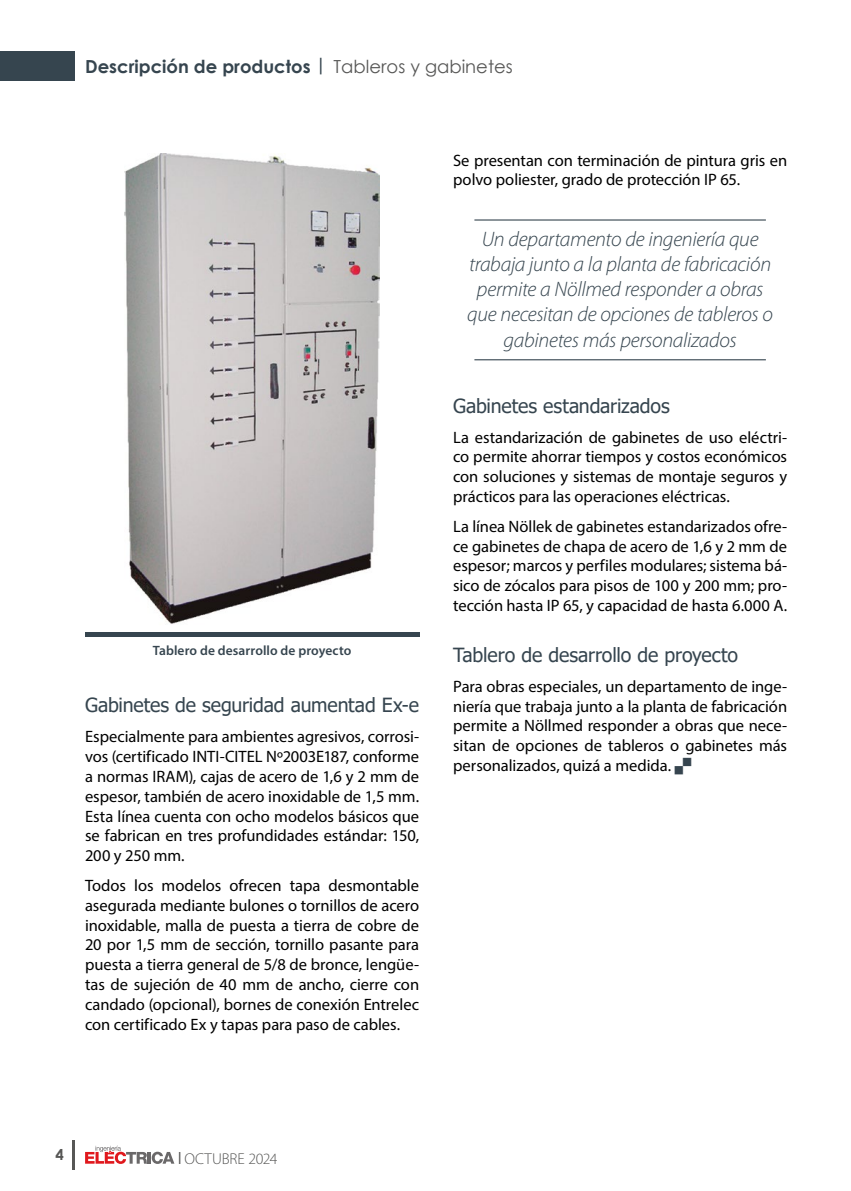
<style>
.page{position:relative;width:851px;height:1191px;background:#fff}
.page>*{position:absolute;margin:0;border:0;box-sizing:border-box;transform-origin:0 0}
.t1{font:italic 300 21px/25.2px "Myriad Pro";letter-spacing:-.015em;color:#36454f;text-align:center}
.t2{font:19.5px "Tahoma";letter-spacing:-.01em;color:#36454f}
.t3{font:700 18px "Century Gothic";color:#36454f}
.t4{font:16.5px/19.8px "Myriad Pro";letter-spacing:-.005em;color:#000;text-align:justify}
.t5{font:300 15.75px "Myriad Pro";letter-spacing:-.005em;color:#575756}
.t6{font:700 15px "Century Gothic";color:#575756}
.t7{font:600 13.5px "Myriad Pro";letter-spacing:.005em;color:#36454f}
.s1{font-weight:400;color:#575756}
</style>
<div class="page">
<hr style="left:72px;top:1140px;width:2px;height:29px;background:#575756">
<svg style="left:85px;top:1145px;width:89px;height:19px"></svg>
<div style="left:0;top:51px;width:74px;height:30px;background:#36454f"></div>
<img style="left:124px;top:153px;width:255px;height:471px">
<hr style="left:85px;top:632px;width:334px;height:4px;background:#36454f">
<hr style="left:474px;top:219px;width:291px;height:1px;background:#36454f">
<hr style="left:474px;top:359px;width:291px;height:1px;background:#36454f">
<p class="t3" style="left:85px;top:52px;width:429px">Descripción de productos | <span class="s1">Tableros y gabinetes</span></p>
<p class="t4" style="left:453px;top:150px;width:335px">Se presentan con terminación de pintura gris en polvo poliester, grado de protección IP 65.</p>
<p class="t7" style="left:153px;top:642px;width:200px">Tablero de desarrollo de proyecto</p>
<p class="t2" style="left:85px;top:692px;width:335px">Gabinetes de seguridad aumentad Ex-e</p>
<p class="t4" style="left:85px;top:726px;width:335px">Especialmente para ambientes agresivos, corrosi&shy;vos (certificado INTI-CITEL Nº2003E187, conforme a normas IRAM), cajas de acero de 1,6 y 2 mm de espesor, también de acero inoxidable de 1,5 mm.<br>Esta línea cuenta con ocho modelos básicos que se fabrican en tres profundidades estándar: 150, 200 y 250 mm.</p>
<p class="t4" style="left:85px;top:875px;width:335px">Todos los modelos ofrecen tapa desmontable asegurada mediante bulones o tornillos de acero inoxidable, malla de puesta a tierra de cobre de 20 por 1,5 mm de sección, tornillo pasante para puesta a tierra general de 5/8 de bronce, lengüe&shy;tas de sujeción de 40 mm de ancho, cierre con candado (opcional), bornes de conexión Entrelec con certificado Ex y tapas para paso de cables.</p>
<p class="t1" style="left:467px;top:227px;width:307px">Un departamento de ingeniería que trabaja junto a la planta de fabricación permite a Nöllmed responder a obras que necesitan de opciones de tableros o gabinetes más personalizados</p>
<p class="t2" style="left:453px;top:392px;width:218px">Gabinetes estandarizados</p>
<p class="t4" style="left:453px;top:427px;width:335px">La estandarización de gabinetes de uso eléctri&shy;co permite ahorrar tiempos y costos económicos con soluciones y sistemas de montaje seguros y prácticos para las operaciones eléctricas.</p>
<p class="t4" style="left:453px;top:516px;width:335px">La línea Nöllek de gabinetes estandarizados ofre&shy;ce gabinetes de chapa de acero de 1,6 y 2 mm de espesor; marcos y perfiles modulares; sistema bá&shy;sico de zócalos para pisos de 100 y 200 mm; pro&shy;tección hasta IP 65, y capacidad de hasta 6.000 A.</p>
<p class="t2" style="left:453px;top:641px;width:286px">Tablero de desarrollo de proyecto</p>
<p class="t4" style="left:453px;top:676px;width:335px">Para obras especiales, un departamento de inge&shy;niería que trabaja junto a la planta de fabricación permite a Nöllmed responder a obras que nece&shy;sitan de opciones de tableros o gabinetes más personalizados, quizá a medida.</p>
<p class="t6" style="left:55px;top:1143px;width:10px">4</p>
<p class="t5" style="left:178px;top:1149px;width:101px"><sup>|</sup> OCTUBRE 2024</p>
</div>
